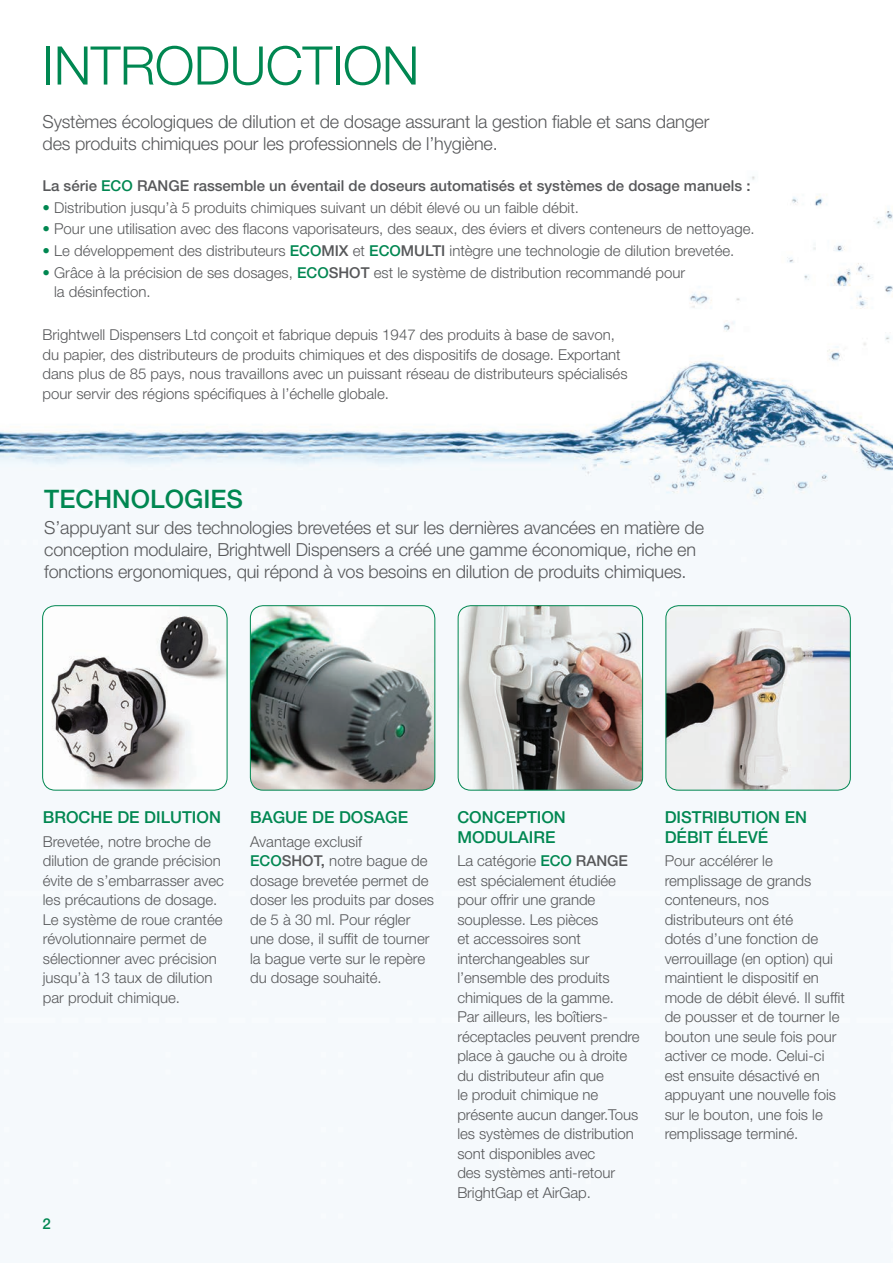
<style>
.page{position:relative;width:893px;height:1263px;background:#fff}
.page>*{position:absolute;margin:0;border:0;box-sizing:border-box;transform-origin:0 0}
.Stand_First{font:300 53.25px "Helvetica Neue";letter-spacing:-.01em;color:#008751}
.Sub_Title{font:500 25.5px "Helvetica Neue";color:#008751}
.Stand_First-2{font:300 18px/21.8px "Helvetica Neue";letter-spacing:-.01em;color:#57585a}
.Subhead{font:500 16.5px/19.5px "Helvetica Neue";color:#008751}
.Body_Copy{font:300 15px/19.5px "Helvetica Neue";color:#57585a}
.Body_Copy-2{font:500 15px "Helvetica Neue";color:#57585a}
.Stand_First-3{font:500 15px "Helvetica Neue";color:#008751}
.s1{color:#008751}
.s2{font-weight:500;color:#008751}
.s3{font-weight:500}
</style>
<div class="page">
<img style="left:0;top:176px;width:893px;height:615px">
<img style="left:43px;top:606px;width:184px;height:184px">
<div style="left:42px;top:605px;width:185px;height:185px;border:1px solid #008751;border-radius:13px"></div>
<img style="left:666px;top:606px;width:184px;height:184px">
<div style="left:665px;top:605px;width:186px;height:185px;border:1px solid #008751;border-radius:13px"></div>
<img style="left:458px;top:606px;width:185px;height:184px">
<div style="left:458px;top:605px;width:185px;height:185px;border:1px solid #008751;border-radius:13px"></div>
<img style="left:250px;top:606px;width:185px;height:184px">
<div style="left:250px;top:605px;width:185px;height:185px;border:1px solid #008751;border-radius:13px"></div>
<p class="Stand_First" style="left:43px;top:33px;width:378px">INTRODUCTION</p>
<p class="Stand_First-2" style="left:43px;top:110px;width:668px">Systèmes écologiques de dilution et de dosage assurant la gestion fiable et sans danger des produits chimiques pour les professionnels de l’hygiène.</p>
<p class="Body_Copy-2" style="left:43px;top:177px;width:710px">La série <span class="s1">ECO</span> RANGE rassemble un éventail de doseurs automatisés et systèmes de dosage manuels :</p>
<p class="Body_Copy" style="left:43px;top:197px;width:538px"><span class="s1">•</span> Distribution jusqu’à 5 produits chimiques suivant un débit élevé ou un faible débit.</p>
<p class="Body_Copy" style="left:43px;top:219px;width:714px"><span class="s1">•</span> Pour une utilisation avec des flacons vaporisateurs, des seaux, des éviers et divers conteneurs de nettoyage.</p>
<p class="Body_Copy" style="left:43px;top:240px;width:693px"><span class="s1">•</span> Le développement des distributeurs <span class="s2">ECO</span><span class="s3">MIX</span> et <span class="s2">ECO</span><span class="s3">MULTI</span> intègre une technologie de dilution brevetée.</p>
<p class="Body_Copy" style="left:54px;top:262px;width:632px;text-indent:-12px"><span class="s1">•</span> Grâce à la précision de ses dosages, <span class="s2">ECO</span><span class="s3">SHOT</span> est le système de distribution recommandé pour la désinfection.</p>
<p class="Body_Copy" style="left:43px;top:325px;width:587px">Brightwell Dispensers Ltd conçoit et fabrique depuis 1947 des produits à base de savon, du papier, des distributeurs de produits chimiques et des dispositifs de dosage. Exportant dans plus de 85 pays, nous travaillons avec un puissant réseau de distributeurs spécialisés pour servir des régions spécifiques à l’échelle globale.</p>
<p class="Sub_Title" style="left:44px;top:484px;width:200px">TECHNOLOGIES</p>
<p class="Stand_First-2" style="left:44px;top:517px;width:661px">S’appuyant sur des technologies brevetées et sur les dernières avancées en matière de conception modulaire, Brightwell Dispensers a créé une gamme économique, riche en fonctions ergonomiques, qui répond à vos besoins en dilution de produits chimiques.</p>
<p class="Subhead" style="left:43px;top:807px;width:180px">BROCHE DE DILUTION</p>
<p class="Body_Copy" style="left:43px;top:831px;width:183px">Brevetée, notre broche de dilution de grande précision évite de s’embarrasser avec les précautions de dosage.<br>Le système de roue crantée révolutionnaire permet de sélectionner avec précision jusqu’à 13 taux de dilution par produit chimique.</p>
<p class="Stand_First-3" style="left:43px;top:1215px;width:10px">2</p>
<p class="Subhead" style="left:250px;top:807px;width:160px">BAGUE DE DOSAGE</p>
<p class="Body_Copy" style="left:250px;top:831px;width:185px">Avantage exclusif<br><span class="s2">ECO</span><span class="s3">SHOT,</span> notre bague de dosage brevetée permet de doser les produits par doses de 5 à 30 ml. Pour régler une dose, il suffit de tourner la bague verte sur le repère du dosage souhaité.</p>
<p class="Subhead" style="left:457px;top:807px;width:110px">CONCEPTION<br>MODULAIRE</p>
<p class="Body_Copy" style="left:457px;top:851px;width:184px">La catégorie <span class="s2">ECO</span> <span class="s3">RANGE </span>est spécialement étudiée pour offrir une grande souplesse. Les pièces<br>et accessoires sont interchangeables sur l’ensemble des produits chimiques de la gamme.<br>Par ailleurs, les boîtiers&shy;réceptacles peuvent prendre place à gauche ou à droite du distributeur afin que<br>le produit chimique ne présente aucun danger.Tous les systèmes de distribution sont disponibles avec<br>des systèmes anti-retour<br>BrightGap et AirGap.</p>
<p class="Subhead" style="left:665px;top:807px;width:144px">DISTRIBUTION EN<br>DÉBIT ÉLEVÉ</p>
<p class="Body_Copy" style="left:665px;top:851px;width:182px">Pour accélérer le remplissage de grands conteneurs, nos distributeurs ont été<br>dotés d’une fonction de verrouillage (en option) qui maintient le dispositif en mode de débit élevé. Il suffit de pousser et de tourner le bouton une seule fois pour activer ce mode. Celui-ci est ensuite désactivé en appuyant une nouvelle fois sur le bouton, une fois le remplissage terminé.</p>
</div>
